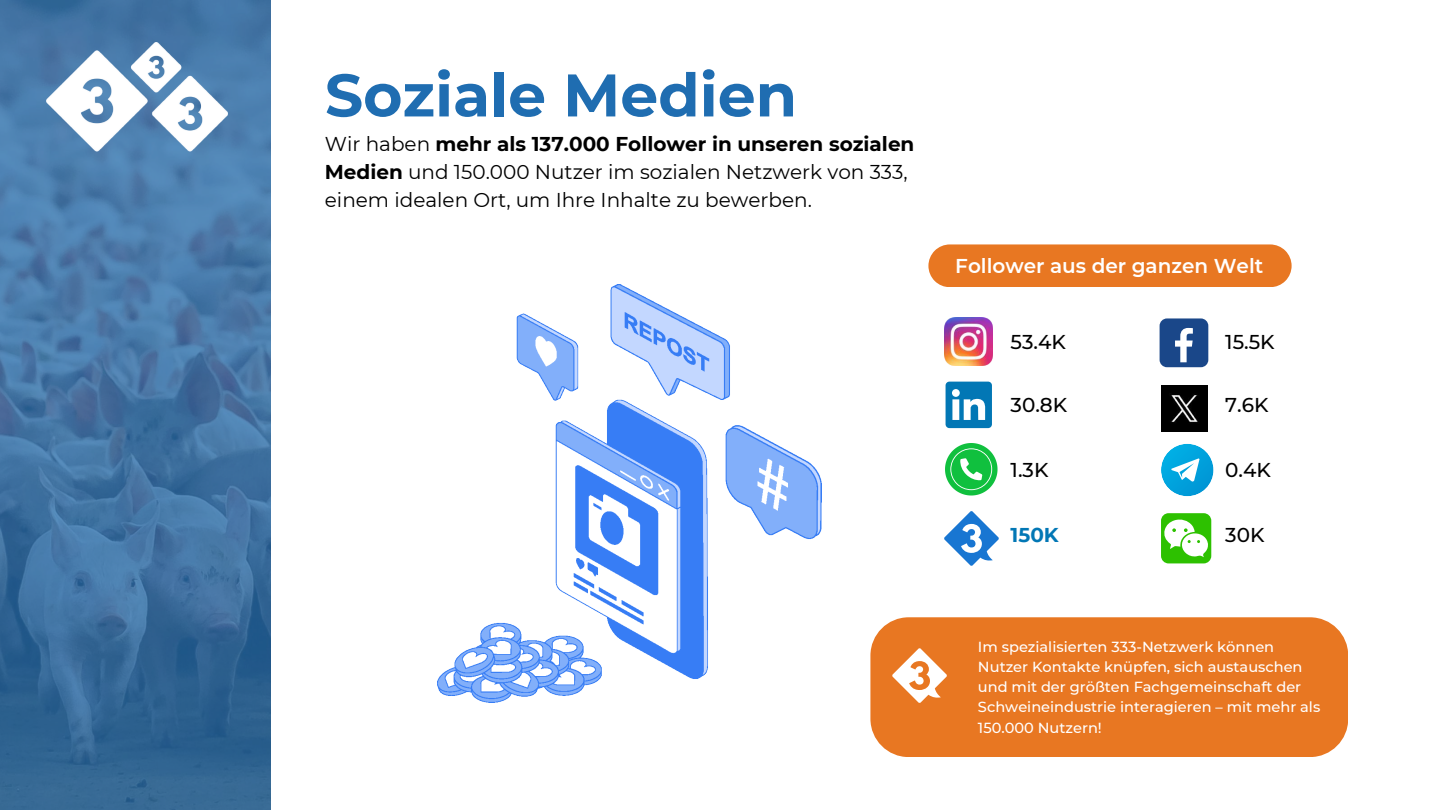
<style>
.page{position:relative;width:1440px;height:810px;background:#fff}
.page>*{position:absolute;margin:0;border:0;box-sizing:border-box;transform-origin:0 0}
.t1{font:700 60px "Montserrat";color:#1f6db1}
.t2{font:20px/27.8px "Montserrat";color:#000}
.t3{font:500 20px "Montserrat";color:#000}
.t4{font:600 20px "Montserrat";color:#fff}
.t5{font:700 20px "Montserrat";color:#0277b5}
.t6{font:500 14.6px/20.2px "Montserrat";color:#fff}
.s1{font-weight:700}
</style>
<div class="page">
<div style="left:928px;top:244px;width:364px;height:43px;background:#e87722"></div>
<svg style="left:0;top:0;width:270px;height:810px;background:#4172a1"></svg>
<img style="left:47px;top:42px;width:180px;height:110px">
<img style="left:438px;top:284px;width:384px;height:419px">
<img style="left:944px;top:317px;width:49px;height:49px">
<div style="left:1160px;top:318px;width:48px;height:49px;background:#1a4789;border-radius:7px"></div>
<svg style="left:1175px;top:328px;width:18px;height:34px"></svg>
<svg style="left:946px;top:382px;width:46px;height:46px"></svg>
<img style="left:1161px;top:385px;width:47px;height:47px">
<div style="left:870px;top:617px;width:478px;height:140px;background:#e87722;border-radius:38px"></div>
<svg style="left:892px;top:648px;width:55px;height:55px"></svg>
<div style="left:1161px;top:513px;width:50px;height:50px;background:#2dc100;border-radius:8px"></div>
<svg style="left:1164px;top:519px;width:44px;height:38px"></svg>
<svg style="left:944px;top:511px;width:55px;height:55px"></svg>
<svg style="left:945px;top:443px;width:53px;height:53px"></svg>
<svg style="left:1161px;top:444px;width:53px;height:52px"></svg>
<h1 class="t1" style="left:325px;top:58px;width:474px">Soziale Medien</h1>
<h2 class="t2" style="left:325px;top:130px;width:591px">Wir haben <span class="s1">mehr als 137.000 Follower in unseren sozialen<br>Medien</span> und 150.000 Nutzer im sozialen Netzwerk von 333, einem idealen Ort, um Ihre Inhalte zu bewerben.</h2>
<h2 class="t4" style="left:955px;top:254px;width:309px">Follower aus der ganzen Welt</h2>
<h2 class="t3" style="left:1011px;top:329px;width:57px">53.4K</h2>
<h2 class="t3" style="left:1011px;top:392px;width:58px">30.8K</h2>
<h2 class="t3" style="left:1225px;top:329px;width:51px">15.5K</h2>
<h2 class="t3" style="left:1225px;top:392px;width:45px">7.6K</h2>
<h2 class="t3" style="left:1011px;top:458px;width:39px">1.3K</h2>
<h2 class="t3" style="left:1225px;top:458px;width:47px">0.4K</h2>
<h2 class="t5" style="left:1011px;top:523px;width:50px">150K</h2>
<h2 class="t3" style="left:1225px;top:523px;width:41px">30K</h2>
<p class="t6" style="left:978px;top:636px;width:344px">Im spezialisierten 333-Netzwerk können Nutzer Kontakte knüpfen, sich austauschen und mit der größten Fachgemeinschaft der Schweineindustrie interagieren – mit mehr als 150.000 Nutzern!</p>
</div>
